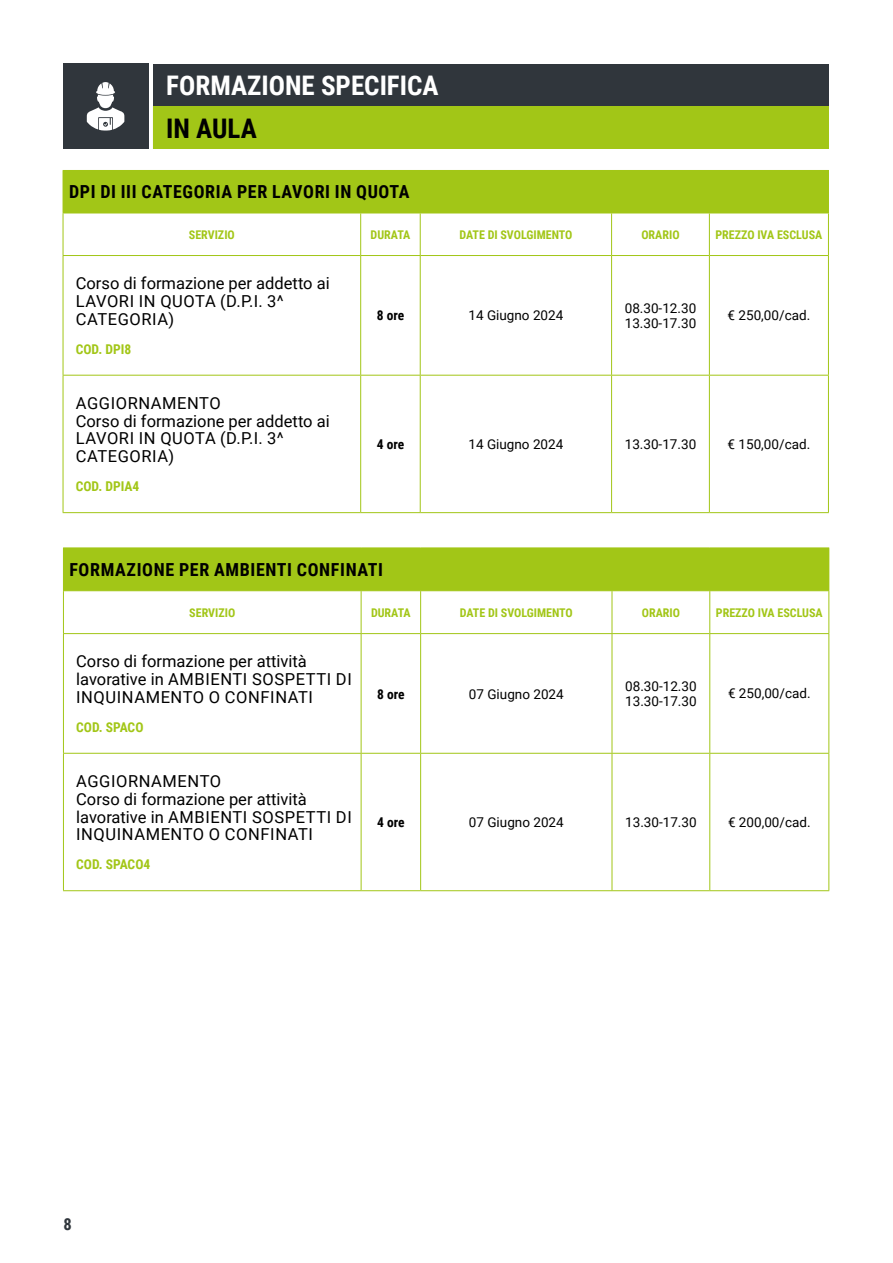
<style>
.page{position:relative;width:893px;height:1263px;background:#fff}
.page>*{position:absolute;margin:0;border:0;box-sizing:border-box;transform-origin:0 0}
.t1{font:700 27px "Roboto Condensed";color:#fff}
.t2{font:700 27px "Roboto Condensed";color:#000}
.t3{font:700 18px "Roboto Condensed";letter-spacing:.035em;color:#000}
.t4{font:16.5px/17.9px "Roboto";letter-spacing:.01em;color:#000}
.t5{font:16.5px/17.9px "Roboto";letter-spacing:.03em;color:#000}
.t6{font:700 16.5px "Roboto Condensed";color:#30363c}
.t7{font:13.5px/14.5px "Roboto";color:#000}
.t8{font:700 13.5px "Roboto Condensed";color:#a2c617}
.t9{font:700 13.5px "Roboto Condensed";letter-spacing:-.005em;color:#000}
.t10{font:700 12px "Roboto Condensed";color:#a2c617}
</style>
<div class="page">
<div style="left:63px;top:170px;width:765px;height:43px;background:#a2c617"></div>
<svg style="left:361px;top:214px;width:348px;height:41px"></svg>
<hr style="left:828px;top:171px;width:1px;height:42px;background:#a2c617">
<hr style="left:63px;top:375px;width:298px;height:1px;background:#a2c617">
<hr style="left:63px;top:376px;width:1px;height:136px;background:#a2c617">
<hr style="left:361px;top:375px;width:59px;height:1px;background:#a2c617">
<hr style="left:420px;top:375px;width:192px;height:1px;background:#a2c617">
<hr style="left:612px;top:375px;width:97px;height:1px;background:#a2c617">
<hr style="left:709px;top:375px;width:120px;height:1px;background:#a2c617">
<hr style="left:828px;top:376px;width:1px;height:136px;background:#a2c617">
<hr style="left:63px;top:512px;width:298px;height:1px;background:#a2c617">
<hr style="left:361px;top:512px;width:59px;height:1px;background:#a2c617">
<hr style="left:420px;top:512px;width:192px;height:1px;background:#a2c617">
<hr style="left:612px;top:512px;width:97px;height:1px;background:#a2c617">
<hr style="left:709px;top:512px;width:120px;height:1px;background:#a2c617">
<hr style="left:709px;top:170px;width:120px;height:1px;background:#a2c617">
<hr style="left:63px;top:256px;width:1px;height:119px;background:#a2c617">
<hr style="left:360px;top:256px;width:1px;height:119px;background:#a2c617">
<hr style="left:360px;top:376px;width:1px;height:136px;background:#a2c617">
<hr style="left:420px;top:256px;width:1px;height:119px;background:#a2c617">
<hr style="left:611px;top:256px;width:1px;height:119px;background:#a2c617">
<hr style="left:709px;top:256px;width:1px;height:119px;background:#a2c617">
<hr style="left:420px;top:376px;width:1px;height:136px;background:#a2c617">
<hr style="left:611px;top:376px;width:1px;height:136px;background:#a2c617">
<hr style="left:709px;top:376px;width:1px;height:136px;background:#a2c617">
<hr style="left:828px;top:256px;width:1px;height:119px;background:#a2c617">
<hr style="left:63px;top:213px;width:298px;height:1px;background:#a2c617">
<hr style="left:63px;top:213px;width:1px;height:42px;background:#a2c617">
<hr style="left:361px;top:213px;width:59px;height:1px;background:#a2c617">
<hr style="left:360px;top:213px;width:1px;height:42px;background:#a2c617">
<hr style="left:420px;top:213px;width:192px;height:1px;background:#a2c617">
<hr style="left:420px;top:213px;width:1px;height:42px;background:#a2c617">
<hr style="left:612px;top:213px;width:97px;height:1px;background:#a2c617">
<hr style="left:611px;top:213px;width:1px;height:42px;background:#a2c617">
<hr style="left:709px;top:213px;width:120px;height:1px;background:#a2c617">
<hr style="left:709px;top:213px;width:1px;height:42px;background:#a2c617">
<hr style="left:828px;top:213px;width:1px;height:42px;background:#a2c617">
<hr style="left:63px;top:255px;width:298px;height:1px;background:#a2c617">
<hr style="left:361px;top:255px;width:59px;height:1px;background:#a2c617">
<hr style="left:420px;top:255px;width:192px;height:1px;background:#a2c617">
<hr style="left:612px;top:255px;width:97px;height:1px;background:#a2c617">
<hr style="left:709px;top:255px;width:120px;height:1px;background:#a2c617">
<div style="left:153px;top:64px;width:676px;height:42px;background:#30363c"></div>
<div style="left:153px;top:106px;width:676px;height:43px;background:#a2c617"></div>
<div style="left:63px;top:64px;width:85px;height:85px;background:#30363c"></div>
<svg style="left:87px;top:82px;width:37px;height:49px"></svg>
<div style="left:63px;top:548px;width:766px;height:43px;background:#a2c617"></div>
<svg style="left:64px;top:591px;width:764px;height:42px"></svg>
<hr style="left:63px;top:753px;width:298px;height:1px;background:#a2c617">
<hr style="left:63px;top:754px;width:1px;height:136px;background:#a2c617">
<hr style="left:361px;top:753px;width:60px;height:1px;background:#a2c617">
<hr style="left:421px;top:753px;width:191px;height:1px;background:#a2c617">
<hr style="left:612px;top:753px;width:98px;height:1px;background:#a2c617">
<hr style="left:710px;top:753px;width:119px;height:1px;background:#a2c617">
<hr style="left:828px;top:754px;width:1px;height:136px;background:#a2c617">
<hr style="left:63px;top:890px;width:298px;height:1px;background:#a2c617">
<hr style="left:361px;top:890px;width:60px;height:1px;background:#a2c617">
<hr style="left:421px;top:890px;width:191px;height:1px;background:#a2c617">
<hr style="left:612px;top:890px;width:98px;height:1px;background:#a2c617">
<hr style="left:710px;top:890px;width:119px;height:1px;background:#a2c617">
<hr style="left:63px;top:547px;width:298px;height:1px;background:#a2c617">
<hr style="left:361px;top:547px;width:60px;height:1px;background:#a2c617">
<hr style="left:421px;top:547px;width:191px;height:1px;background:#a2c617">
<hr style="left:612px;top:547px;width:98px;height:1px;background:#a2c617">
<hr style="left:710px;top:547px;width:119px;height:1px;background:#a2c617">
<hr style="left:63px;top:634px;width:1px;height:119px;background:#a2c617">
<hr style="left:361px;top:634px;width:1px;height:119px;background:#a2c617">
<hr style="left:361px;top:754px;width:1px;height:136px;background:#a2c617">
<hr style="left:420px;top:634px;width:1px;height:119px;background:#a2c617">
<hr style="left:612px;top:634px;width:1px;height:119px;background:#a2c617">
<hr style="left:709px;top:634px;width:1px;height:119px;background:#a2c617">
<hr style="left:420px;top:754px;width:1px;height:136px;background:#a2c617">
<hr style="left:612px;top:754px;width:1px;height:136px;background:#a2c617">
<hr style="left:709px;top:754px;width:1px;height:136px;background:#a2c617">
<hr style="left:828px;top:634px;width:1px;height:119px;background:#a2c617">
<hr style="left:63px;top:591px;width:1px;height:42px;background:#a2c617">
<hr style="left:361px;top:591px;width:1px;height:42px;background:#a2c617">
<hr style="left:420px;top:591px;width:1px;height:42px;background:#a2c617">
<hr style="left:612px;top:591px;width:1px;height:42px;background:#a2c617">
<hr style="left:709px;top:591px;width:1px;height:42px;background:#a2c617">
<hr style="left:828px;top:591px;width:1px;height:42px;background:#a2c617">
<hr style="left:63px;top:633px;width:298px;height:1px;background:#a2c617">
<hr style="left:361px;top:633px;width:60px;height:1px;background:#a2c617">
<hr style="left:421px;top:633px;width:191px;height:1px;background:#a2c617">
<hr style="left:612px;top:633px;width:98px;height:1px;background:#a2c617">
<hr style="left:710px;top:633px;width:119px;height:1px;background:#a2c617">
<h1 class="t1" style="left:166px;top:67px;width:274px">FORMAZIONE SPECIFICA</h1>
<h1 class="t2" style="left:166px;top:109px;width:92px">IN AULA</h1>
<p class="t3" style="left:69px;top:179px;width:342px">DPI DI III CATEGORIA PER LAVORI IN QUOTA</p>
<p class="t10" style="left:189px;top:226px;width:47px">SERVIZIO</p>
<p class="t10" style="left:371px;top:226px;width:41px">DURATA</p>
<p class="t10" style="left:459px;top:226px;width:115px">DATE DI SVOLGIMENTO</p>
<p class="t10" style="left:641px;top:226px;width:40px">ORARIO</p>
<p class="t10" style="left:715px;top:226px;width:108px">PREZZO IVA ESCLUSA</p>
<p class="t4" style="left:76px;top:274px;width:255px">Corso di formazione per addetto ai<br>LAVORI IN QUOTA (D.P.I. 3^<br>CATEGORIA)</p>
<p class="t8" style="left:76px;top:340px;width:57px">COD. DPI8</p>
<p class="t9" style="left:377px;top:306px;width:29px">8 ore</p>
<p class="t7" style="left:468px;top:308px;width:96px">14 Giugno 2024</p>
<p class="t7" style="left:625px;top:301px;width:73px">08.30-12.30<br>13.30-17.30</p>
<p class="t7" style="left:728px;top:308px;width:84px">€ 250,00/cad.</p>
<p class="t4" style="left:76px;top:393px;width:255px">AGGIORNAMENTO<br>Corso di formazione per addetto ai<br>LAVORI IN QUOTA (D.P.I. 3^<br>CATEGORIA)</p>
<p class="t8" style="left:76px;top:477px;width:65px">COD. DPIA4</p>
<p class="t9" style="left:377px;top:435px;width:29px">4 ore</p>
<p class="t7" style="left:468px;top:436px;width:96px">14 Giugno 2024</p>
<p class="t7" style="left:625px;top:436px;width:73px">13.30-17.30</p>
<p class="t7" style="left:728px;top:436px;width:84px">€ 150,00/cad.</p>
<p class="t3" style="left:69px;top:557px;width:315px">FORMAZIONE PER AMBIENTI CONFINATI</p>
<p class="t10" style="left:189px;top:604px;width:47px">SERVIZIO</p>
<p class="t10" style="left:371px;top:604px;width:41px">DURATA</p>
<p class="t10" style="left:460px;top:604px;width:115px">DATE DI SVOLGIMENTO</p>
<p class="t10" style="left:642px;top:604px;width:40px">ORARIO</p>
<p class="t10" style="left:716px;top:604px;width:108px">PREZZO IVA ESCLUSA</p>
<p class="t4" style="left:76px;top:652px;width:277px">Corso di formazione per attività lavorative in AMBIENTI SOSPETTI DI<br>INQUINAMENTO O CONFINATI</p>
<p class="t8" style="left:76px;top:718px;width:69px">COD. SPACO</p>
<p class="t9" style="left:377px;top:684px;width:29px">8 ore</p>
<p class="t7" style="left:469px;top:686px;width:96px">07 Giugno 2024</p>
<p class="t7" style="left:625px;top:679px;width:73px">08.30-12.30<br>13.30-17.30</p>
<p class="t7" style="left:728px;top:686px;width:84px">€ 250,00/cad.</p>
<p class="t5" style="left:76px;top:771px;width:277px">AGGIORNAMENTO<br>Corso di formazione per attività lavorative in AMBIENTI SOSPETTI DI<br>INQUINAMENTO O CONFINATI</p>
<p class="t8" style="left:76px;top:855px;width:76px">COD. SPACO4</p>
<p class="t9" style="left:377px;top:813px;width:29px">4 ore</p>
<p class="t7" style="left:469px;top:814px;width:96px">07 Giugno 2024</p>
<p class="t7" style="left:625px;top:814px;width:73px">13.30-17.30</p>
<p class="t7" style="left:728px;top:814px;width:84px">€ 200,00/cad.</p>
<p class="t6" style="left:63px;top:1213px;width:10px">8</p>
</div>
